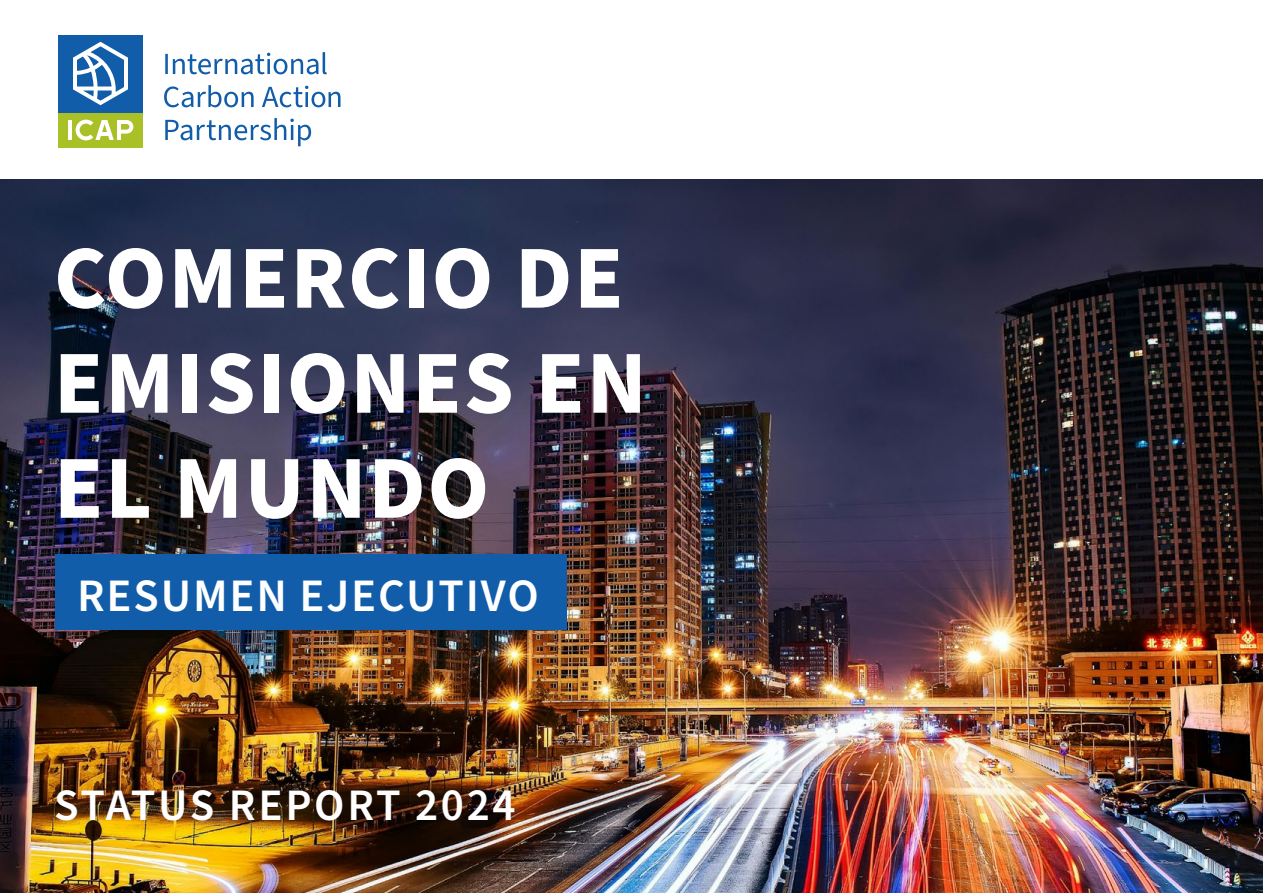
<style>
.page{position:relative;width:1263px;height:893px;background:#fff}
.page>*{position:absolute;margin:0;border:0;box-sizing:border-box;transform-origin:0 0}
.t1{font:700 90px/105px "Source Sans Pro";letter-spacing:.02em;color:#fff}
.t2{font:600 46.5px "Source Sans Pro";letter-spacing:.04em;color:#fff}
.t3{font:600 45px "Source Sans Pro";letter-spacing:.06em;color:#fff}
</style>
<div class="page">
<img style="left:0;top:180px;width:1263px;height:713px">
<div style="left:58px;top:112px;width:85px;height:36px;background:#a9c027"></div>
<div style="left:58px;top:35px;width:85px;height:77px;background:#115da9"></div>
<svg style="left:73px;top:42px;width:55px;height:63px"></svg>
<svg style="left:68px;top:120px;width:65px;height:20px"></svg>
<svg style="left:164px;top:52px;width:176px;height:94px"></svg>
<div style="left:55px;top:555px;width:512px;height:75px;background:#115da9"></div>
<p class="t1" style="left:54px;top:228px;width:594px">COMERCIO DE<br>EMISIONES EN<br>EL MUNDO</p>
<p class="t2" style="left:77px;top:564px;width:463px">RESUMEN EJECUTIVO</p>
<p class="t3" style="left:54px;top:775px;width:463px">STATUS REPORT 2024</p>
</div>
